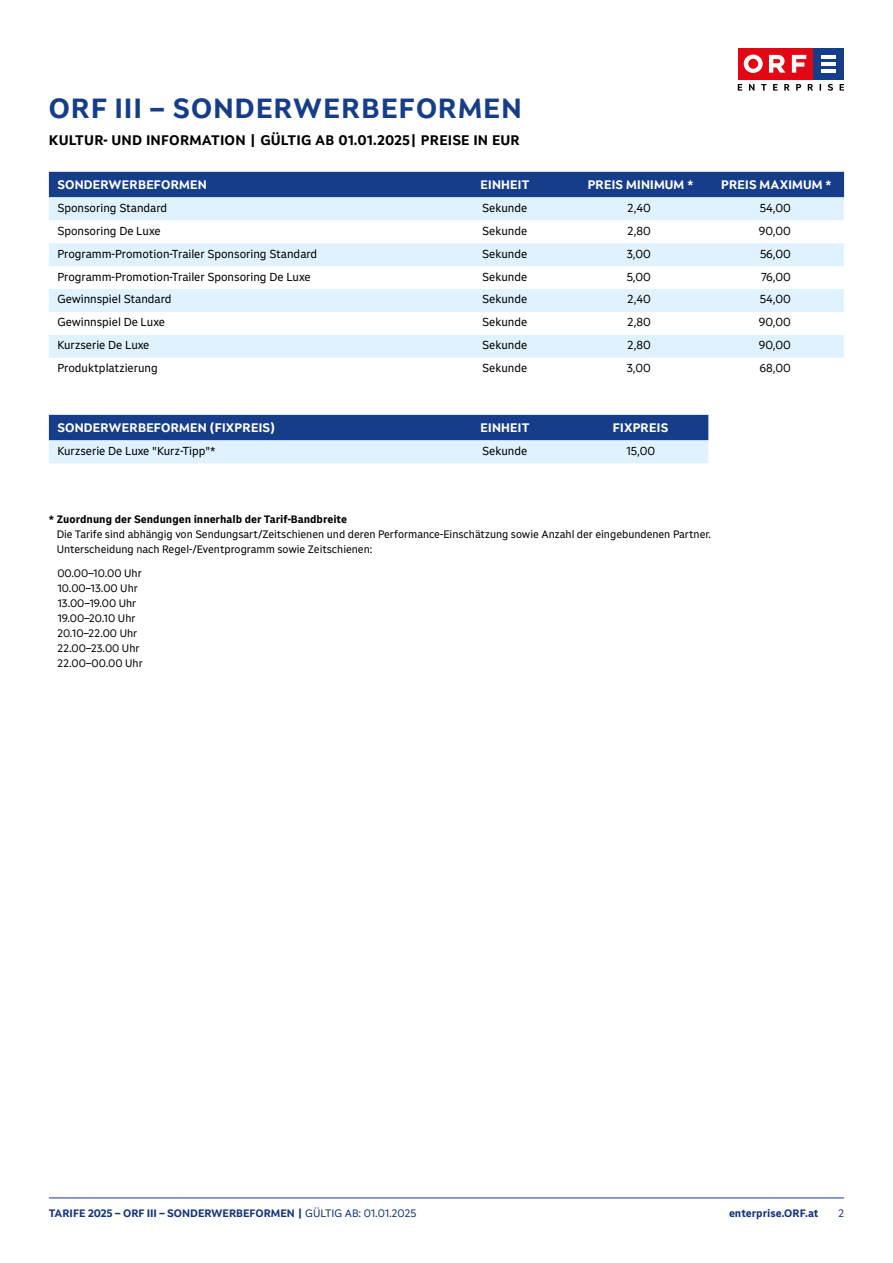
<style>
.page{position:relative;width:893px;height:1263px;background:#fff}
.page>*{position:absolute;margin:0;border:0;box-sizing:border-box;transform-origin:0 0}
.t1{font:700 27px "ORF Universal Basic HL";letter-spacing:.05em;color:#153d8a}
.t2{font:700 13.5px "ORF Universal Basic TX";letter-spacing:.02em;color:#000}
.t3{font:700 12px "ORF Universal Basic HL";letter-spacing:.02em;color:#fff}
.t4{font:11.25px "ORF Universal Basic TX";color:#000}
.t5{font:10.5px/15px "ORF Universal Basic TX";color:#000}
.t6{font:700 10.5px "ORF Universal Basic TX";color:#13357a}
.t7{font:700 10.5px "ORF Universal Basic TX";color:#000}
.t8{font:10.5px "ORF Universal Basic TX";color:#13357a}
.s1{font-weight:400}
</style>
<div class="page">
<div style="left:812px;top:48px;width:32px;height:32px;background:#153d8a"></div>
<div style="left:738px;top:48px;width:74px;height:32px;background:#e30613"></div>
<svg style="left:744px;top:55px;width:62px;height:18px"></svg>
<hr style="left:821px;top:55px;width:14px;height:4px;background:#fff">
<hr style="left:821px;top:62px;width:14px;height:4px;background:#fff">
<hr style="left:821px;top:69px;width:14px;height:4px;background:#fff">
<svg style="left:738px;top:84px;width:106px;height:7px"></svg>
<hr style="left:49px;top:1198px;width:795px;height:1px;background:#153d8a">
<div style="left:49px;top:172px;width:795px;height:25px;background:#153d8a"></div>
<svg style="left:49px;top:197px;width:795px;height:161px;fill:#dff2fd"></svg>
<svg style="left:49px;top:415px;width:659px;height:48px;background:#7593c0"></svg>
<h1 class="t1" style="left:49px;top:91px;width:474px">ORF III – SONDERWERBEFORMEN</h1>
<p class="t2" style="left:49px;top:131px;width:472px">KULTUR- UND INFORMATION | GÜLTIG AB 01.01.2025| PREISE IN EUR</p>
<p class="t3" style="left:57px;top:177px;width:151px">SONDERWERBEFORMEN</p>
<p class="t3" style="left:480px;top:177px;width:50px">EINHEIT</p>
<p class="t3" style="left:588px;top:177px;width:107px">PREIS MINIMUM *</p>
<p class="t3" style="left:721px;top:177px;width:112px">PREIS MAXIMUM *</p>
<p class="t4" style="left:57px;top:201px;width:111px">Sponsoring Standard</p>
<p class="t4" style="left:482px;top:201px;width:47px">Sekunde</p>
<p class="t4" style="left:628px;top:201px;width:25px">2,40</p>
<p class="t4" style="left:760px;top:201px;width:33px">54,00</p>
<p class="t4" style="left:57px;top:224px;width:105px">Sponsoring De Luxe</p>
<p class="t4" style="left:482px;top:224px;width:47px">Sekunde</p>
<p class="t4" style="left:627px;top:224px;width:25px">2,80</p>
<p class="t4" style="left:759px;top:224px;width:34px">90,00</p>
<p class="t4" style="left:57px;top:247px;width:261px">Programm-Promotion-Trailer Sponsoring Standard</p>
<p class="t4" style="left:482px;top:247px;width:47px">Sekunde</p>
<p class="t4" style="left:627px;top:247px;width:26px">3,00</p>
<p class="t4" style="left:760px;top:247px;width:32px">56,00</p>
<p class="t4" style="left:57px;top:270px;width:255px">Programm-Promotion-Trailer Sponsoring De Luxe</p>
<p class="t4" style="left:482px;top:270px;width:47px">Sekunde</p>
<p class="t4" style="left:627px;top:270px;width:26px">5,00</p>
<p class="t4" style="left:761px;top:270px;width:32px">76,00</p>
<p class="t4" style="left:57px;top:292px;width:116px">Gewinnspiel Standard</p>
<p class="t4" style="left:482px;top:292px;width:47px">Sekunde</p>
<p class="t4" style="left:628px;top:292px;width:25px">2,40</p>
<p class="t4" style="left:760px;top:292px;width:33px">54,00</p>
<p class="t4" style="left:57px;top:315px;width:109px">Gewinnspiel De Luxe</p>
<p class="t4" style="left:482px;top:315px;width:47px">Sekunde</p>
<p class="t4" style="left:627px;top:315px;width:25px">2,80</p>
<p class="t4" style="left:759px;top:315px;width:34px">90,00</p>
<p class="t4" style="left:57px;top:338px;width:94px">Kurzserie De Luxe</p>
<p class="t4" style="left:482px;top:338px;width:47px">Sekunde</p>
<p class="t4" style="left:627px;top:338px;width:25px">2,80</p>
<p class="t4" style="left:759px;top:338px;width:34px">90,00</p>
<p class="t4" style="left:57px;top:361px;width:102px">Produktplatzierung</p>
<p class="t4" style="left:482px;top:361px;width:47px">Sekunde</p>
<p class="t4" style="left:627px;top:361px;width:26px">3,00</p>
<p class="t4" style="left:760px;top:361px;width:33px">68,00</p>
<p class="t3" style="left:57px;top:420px;width:219px">SONDERWERBEFORMEN (FIXPREIS)</p>
<p class="t3" style="left:480px;top:420px;width:50px">EINHEIT</p>
<p class="t3" style="left:613px;top:420px;width:57px">FIXPREIS</p>
<p class="t4" style="left:57px;top:444px;width:160px">Kurzserie De Luxe "Kurz-Tipp"*</p>
<p class="t4" style="left:482px;top:444px;width:47px">Sekunde</p>
<p class="t4" style="left:626px;top:444px;width:31px">15,00</p>
<p class="t7" style="left:49px;top:512px;width:300px">* Zuordnung der Sendungen innerhalb der Tarif-Bandbreite</p>
<p class="t5" style="left:57px;top:527px;width:656px">Die Tarife sind abhängig von Sendungsart/Zeitschienen und deren Performance-Einschätzung sowie Anzahl der eingebundenen Partner.<br>Unterscheidung nach Regel-/Eventprogramm sowie Zeitschienen:</p>
<p class="t5" style="left:57px;top:566px;width:87px">00.00–10.00 Uhr<br>10.00–13.00 Uhr<br>13.00–19.00 Uhr<br>19.00–20.10 Uhr<br>20.10–22.00 Uhr<br>22.00–23.00 Uhr<br>22.00–00.00 Uhr</p>
<p class="t6" style="left:49px;top:1206px;width:369px">TARIFE 2025 – ORF III – SONDERWERBEFORMEN | <span class="s1">GÜLTIG AB: 01.01.2025</span></p>
<p class="t6" style="left:729px;top:1206px;width:91px">enterprise.ORF.at</p>
<p class="t8" style="left:838px;top:1206px;width:7px">2</p>
</div>
